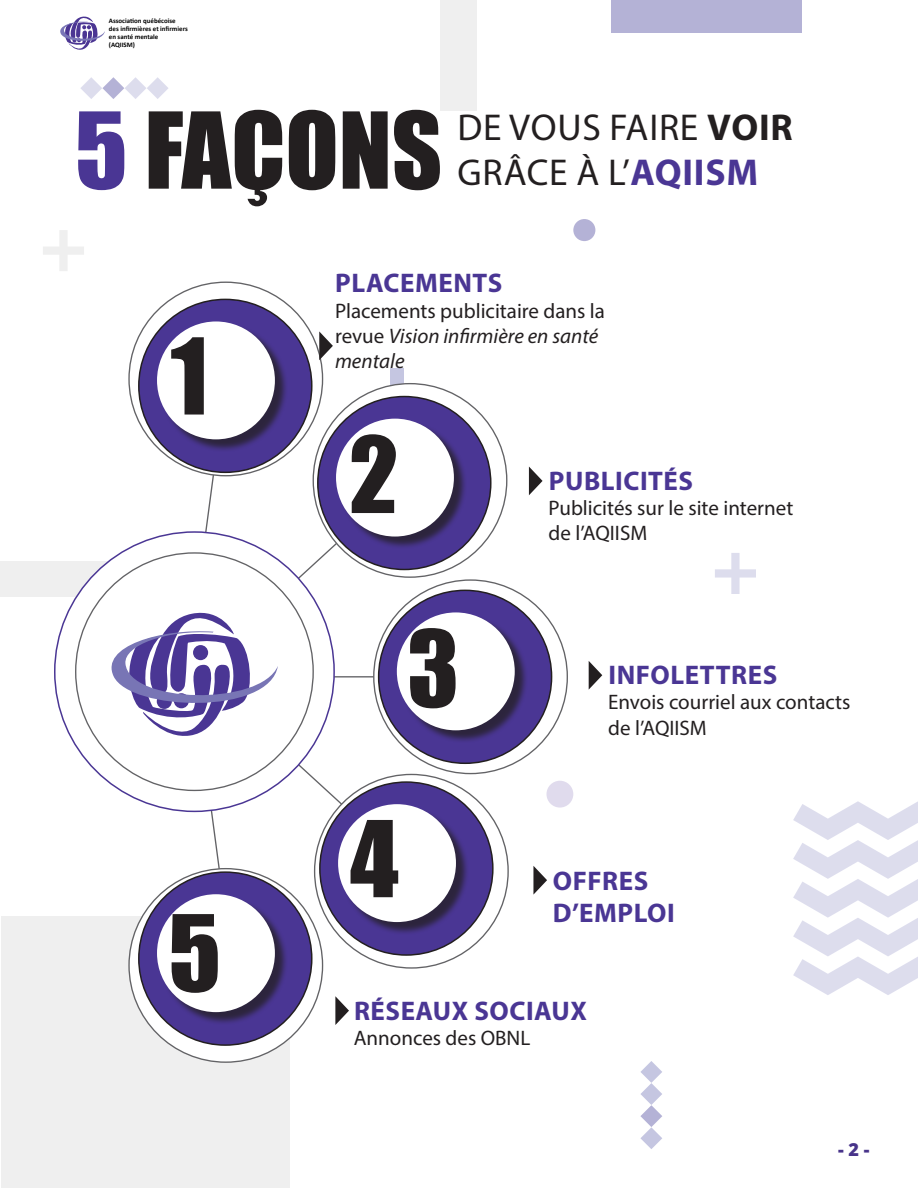
<style>
.page{position:relative;width:918px;height:1188px;background:#fff}
.page>*{position:absolute;margin:0;border:0;box-sizing:border-box;transform-origin:0 0}
.t1{font:97.8px "Impact";color:#231f20}
.t2{font:37.5px "Myriad Pro";letter-spacing:.02em;color:#231f20}
.t3{font:700 27px "Myriad Pro";letter-spacing:.02em;color:#4a3694}
.t4{font:21px/25.2px "Myriad Pro";color:#231f20}
.t5{font:800 18px "Open Sans";color:#48348a}
.t6{font:700 6.9px/8.2px "Calibri";color:#000}
.s1{color:#4a3694}
.s2{font-weight:700}
.s3{font-weight:700;color:#4a3694}
.s4{font-style:italic}
</style>
<div class="page">
<div style="left:1px;top:917px;width:289px;height:271px;background:#efefef"></div>
<div style="left:546px;top:781px;width:27px;height:27px;background:#e0dbed;border-radius:50%"></div>
<div style="left:573px;top:219px;width:22px;height:22px;background:#b4b2d6;border-radius:50%"></div>
<svg style="left:640px;top:1061px;width:22px;height:88px"></svg>
<svg style="left:80px;top:77px;width:88px;height:22px"></svg>
<div style="left:0;top:561px;width:185px;height:35px;background:#efefef"></div>
<svg style="left:390px;top:368px;width:13px;height:146px"></svg>
<svg style="left:43px;top:230px;width:41px;height:41px"></svg>
<svg style="left:715px;top:553px;width:41px;height:41px"></svg>
<svg style="left:793px;top:801px;width:125px;height:194px"></svg>
<div style="left:441px;top:0;width:36px;height:111px;background:#efefef"></div>
<div style="left:612px;top:0;width:190px;height:32px;background:#b4b2d6"></div>
<svg style="left:60px;top:16px;width:45px;height:34px"></svg>
<svg style="left:205px;top:474px;width:12px;height:59px"></svg>
<svg style="left:169px;top:808px;width:54px;height:79px"></svg>
<svg style="left:294px;top:535px;width:52px;height:48px"></svg>
<svg style="left:294px;top:760px;width:52px;height:48px"></svg>
<hr style="left:327px;top:676px;width:59px;height:2px;background:#636366">
<div style="left:55px;top:532px;width:279px;height:279px;background:#fff;border-radius:50%"></div>
<svg style="left:374px;top:580px;width:193px;height:194px"></svg>
<svg style="left:315px;top:774px;width:193px;height:194px"></svg>
<svg style="left:313px;top:384px;width:194px;height:193px"></svg>
<svg style="left:129px;top:869px;width:194px;height:193px;fill:#fff"></svg>
<svg style="left:129px;top:282px;width:194px;height:194px"></svg>
<div style="left:139px;top:872px;width:173px;height:173px;background:#4a3694;border-radius:50%"></div>
<div style="left:139px;top:299px;width:173px;height:173px;background:#4a3694;border-radius:50%"></div>
<div style="left:318px;top:397px;width:173px;height:172px;background:#4a3694;border-radius:50%"></div>
<div style="left:379px;top:590px;width:173px;height:173px;background:#4a3694;border-radius:50%"></div>
<div style="left:320px;top:782px;width:173px;height:173px;background:#4a3694;border-radius:50%"></div>
<div style="left:159px;top:896px;width:129px;height:129px;background:#231f20;opacity:.75"></div>
<div style="left:157px;top:894px;width:118px;height:118px;background:#fff;border-radius:50%"></div>
<div style="left:159px;top:323px;width:129px;height:129px;background:#231f20;opacity:.75"></div>
<div style="left:157px;top:321px;width:118px;height:118px;background:#fff;border-radius:50%"></div>
<div style="left:338px;top:421px;width:129px;height:129px;background:#231f20;opacity:.75"></div>
<div style="left:336px;top:419px;width:118px;height:118px;background:#fff;border-radius:50%"></div>
<div style="left:399px;top:614px;width:129px;height:129px;background:#231f20;opacity:.75"></div>
<div style="left:397px;top:612px;width:118px;height:118px;background:#fff;border-radius:50%"></div>
<div style="left:340px;top:806px;width:129px;height:129px;background:#231f20;opacity:.75"></div>
<div style="left:338px;top:804px;width:118px;height:118px;background:#fff;border-radius:50%"></div>
<svg style="left:111px;top:612px;width:167px;height:124px"></svg>
<svg style="left:319px;top:331px;width:14px;height:29px"></svg>
<svg style="left:529px;top:467px;width:14px;height:28px"></svg>
<svg style="left:589px;top:661px;width:13px;height:28px"></svg>
<svg style="left:533px;top:866px;width:14px;height:29px"></svg>
<svg style="left:335px;top:996px;width:14px;height:29px"></svg>
<p class="t6" style="left:109px;top:16px;width:80px">Association québécoise<br>des infirmières et infirmiers en santé mentale<br>(AQIISM)</p>
<p class="t1" style="left:75px;top:74px;width:369px"><span class="s1">5</span> FAÇONS</p>
<p class="t2" style="left:458px;top:104px;width:337px">DE VOUS FAIRE <span class="s2">VOIR</span></p>
<p class="t2" style="left:458px;top:149px;width:302px">GRÂCE À L’<span class="s3">AQIISM</span></p>
<p class="t1" style="left:171px;top:300px;width:39px">1</p>
<p class="t1" style="left:168px;top:877px;width:54px">5</p>
<p class="t3" style="left:335px;top:266px;width:169px">PLACEMENTS</p>
<p class="t4" style="left:335px;top:298px;width:272px">Placements publicitaire dans la revue <span class="s4">Vision infirmière en santé mentale</span></p>
<p class="t1" style="left:349px;top:399px;width:51px">2</p>
<p class="t1" style="left:407px;top:593px;width:53px">3</p>
<p class="t1" style="left:350px;top:783px;width:50px">4</p>
<p class="t3" style="left:549px;top:463px;width:146px">PUBLICITÉS</p>
<p class="t4" style="left:549px;top:495px;width:246px">Publicités sur le site internet de l’AQIISM</p>
<p class="t3" style="left:608px;top:657px;width:170px">INFOLETTRES</p>
<p class="t4" style="left:608px;top:689px;width:244px">Envois courriel aux contacts de l’AQIISM</p>
<p class="t3" style="left:553px;top:863px;width:97px">OFFRES</p>
<p class="t3" style="left:553px;top:896px;width:123px">D’EMPLOI</p>
<p class="t3" style="left:354px;top:993px;width:235px">RÉSEAUX SOCIAUX</p>
<p class="t4" style="left:354px;top:1025px;width:178px">Annonces des OBNL</p>
<p class="t5" style="left:838px;top:1136px;width:33px">- 2 -</p>
</div>
